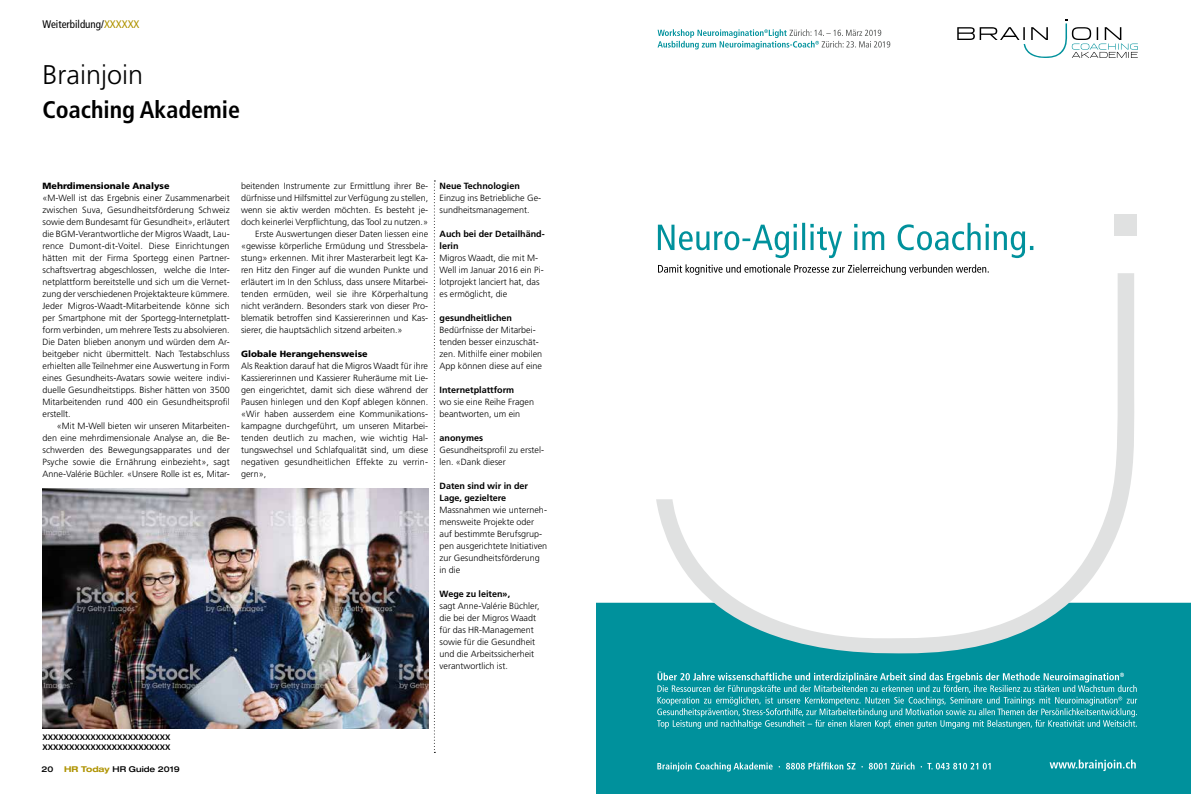
<style>
.page{position:relative;width:1191px;height:794px;background:#fff}
.page>*{position:absolute;margin:0;border:0;box-sizing:border-box;transform-origin:0 0}
.t1{font:300 27px "Frutiger";color:#000}
.t2{font:700 condensed 24px "Frutiger";color:#000}
.t3{font:condensed 11px "Frutiger";color:#000}
.t4{font:300 9px/12px "Frutiger";color:#000}
.t5{font:700 9px/12px "Frutiger";color:#000}
.t6{font:900 9px "Frutiger";color:#000}
.t7{font:700 8px/10px "Frutiger";color:#000}
.t8{font:500 expanded 8px "Helvetica Neue LT";color:#000}
.s1{color:#af9300}
.s2{font-weight:700;color:#af9300}
</style>
<div class="page">
<svg style="left:434px;top:180px;width:1px;height:573px"></svg>
<div style="left:597px;top:603px;width:594px;height:191px;background:#00919c"></div>
<svg style="left:657px;top:671px;width:480px;height:58px;background:#2ca3ac"></svg>
<svg style="left:657px;top:762px;width:333px;height:9px;background:#3eabb4"></svg>
<svg style="left:957px;top:19px;width:181px;height:39px"></svg>
<div style="left:1114px;top:215px;width:23px;height:21px;background:#e0e1e1"></div>
<svg style="left:656px;top:273px;width:481px;height:385px"></svg>
<svg style="left:1049px;top:759px;width:86px;height:12px"></svg>
<svg style="left:658px;top:223px;width:375px;height:35px"></svg>
<svg style="left:658px;top:264px;width:330px;height:11px"></svg>
<svg style="left:657px;top:29px;width:233px;height:20px"></svg>
<img style="left:43px;top:489px;width:385px;height:240px">
<p class="t3" style="left:43px;top:18px;width:98px">Weiterbildung/<span class="s1">XXXXXX</span></p>
<h1 class="t1" style="left:43px;top:59px;width:102px">Brainjoin</h1>
<h2 class="t2" style="left:43px;top:96px;width:199px">Coaching Akademie</h2>
<p class="t6" style="left:43px;top:180px;width:129px">Mehrdimensionale Analyse</p>
<p class="t4" style="left:43px;top:191px;width:189px;text-align:justify">«M-Well ist das Ergebnis einer Zusammenarbeit zwischen Suva, Gesundheitsförderung Schweiz sowie dem Bundesamt für Gesundheit», erläutert die BGM-Verantwortliche der Migros Waadt, Lau&shy;rence Dumont-dit-Voitel. Diese Einrichtungen hätten mit der Firma Sportegg einen Partner&shy;schaftsvertrag abgeschlossen, welche die Inter&shy;netplattform bereitstelle und sich um die Vernet&shy;zung der verschiedenen Projektakteure kümmere.<br>Jeder Migros-Waadt-Mitarbeitende könne sich per Smartphone mit der Sportegg-Internetplatt&shy;form verbinden, um mehrere Tests zu absolvieren.<br>Die Daten blieben anonym und würden dem Ar&shy;beitgeber nicht übermittelt. Nach Testabschluss erhielten alle Teilnehmer eine Auswertung in Form eines Gesundheits-Avatars sowie weitere indivi&shy;duelle Gesundheitstipps. Bisher hätten von 3500<br>Mitarbeitenden rund 400 ein Gesundheitsprofil erstellt.</p>
<p class="t4" style="left:43px;top:419px;width:189px;text-align:justify;text-indent:14px">«Mit M-Well bieten wir unseren Mitarbeiten&shy;den eine mehrdimensionale Analyse an, die Be&shy;schwerden des Bewegungsapparates und der Psyche sowie die Ernährung einbezieht», sagt Anne-Valérie Büchler. «Unsere Rolle ist es, Mitar-</p>
<p class="t4" style="left:241px;top:179px;width:189px">beitenden Instrumente zur Ermittlung ihrer Be-</p>
<p class="t4" style="left:241px;top:191px;width:189px">dürfnisse und Hilfsmittel zur Verfügung zu stellen,</p>
<p class="t4" style="left:241px;top:203px;width:189px">wenn sie aktiv werden möchten. Es besteht je-</p>
<p class="t4" style="left:241px;top:215px;width:189px">doch keinerlei Verpflichtung, das Tool zu nutzen.»</p>
<p class="t4" style="left:255px;top:227px;width:174px">Erste Auswertungen dieser Daten liessen eine</p>
<p class="t4" style="left:241px;top:239px;width:189px">«gewisse körperliche Ermüdung und Stressbela-</p>
<p class="t4" style="left:241px;top:251px;width:189px">stung» erkennen. Mit ihrer Masterarbeit legt Ka-</p>
<p class="t4" style="left:241px;top:263px;width:189px">ren Hitz den Finger auf die wunden Punkte und</p>
<p class="t4" style="left:241px;top:275px;width:189px">erläutert im In den Schluss, dass unsere Mitarbei-</p>
<p class="t4" style="left:241px;top:287px;width:189px">tenden ermüden, weil sie ihre Körperhaltung</p>
<p class="t4" style="left:241px;top:299px;width:189px">nicht verändern. Besonders stark von dieser Pro-</p>
<p class="t4" style="left:241px;top:311px;width:189px">blematik betroffen sind Kassiererinnen und Kas-</p>
<p class="t4" style="left:241px;top:323px;width:163px">sierer, die hauptsächlich sitzend arbeiten.»</p>
<p class="t6" style="left:241px;top:348px;width:128px">Globale Herangehensweise</p>
<p class="t4" style="left:241px;top:359px;width:189px;text-align:justify">Als Reaktion darauf hat die Migros Waadt für ihre Kassiererinnen und Kassierer Ruheräume mit Lie&shy;gen eingerichtet, damit sich diese während der Pausen hinlegen und den Kopf ablegen können. «Wir haben ausserdem eine Kommunikations&shy;kampagne durchgeführt, um unseren Mitarbei&shy;tenden deutlich zu machen, wie wichtig Hal&shy;tungswechsel und Schlafqualität sind, um diese negativen gesundheitlichen Effekte zu verrin&shy;gern»,</p>
<p class="t5" style="left:439px;top:179px;width:82px">Neue Technologien</p>
<p class="t4" style="left:439px;top:191px;width:103px">Einzug ins Betriebliche Ge&shy;sundheitsmanagement.</p>
<p class="t5" style="left:439px;top:227px;width:107px">Auch bei der Detailhänd&shy;lerin</p>
<p class="t4" style="left:439px;top:251px;width:106px">Migros Waadt, die mit M-<br>Well im Januar 2016 ein Pi&shy;lotprojekt lanciert hat, das es ermöglicht, die</p>
<p class="t5" style="left:439px;top:311px;width:74px">gesundheitlichen</p>
<p class="t4" style="left:439px;top:323px;width:104px">Bedürfnisse der Mitarbei&shy;tenden besser einzuschät&shy;zen. Mithilfe einer mobilen<br>App können diese auf eine</p>
<p class="t5" style="left:439px;top:383px;width:76px">Internetplattform</p>
<p class="t4" style="left:439px;top:395px;width:96px">wo sie eine Reihe Fragen beantworten, um ein</p>
<p class="t5" style="left:439px;top:431px;width:45px">anonymes</p>
<p class="t4" style="left:439px;top:443px;width:106px">Gesundheitsprofil zu erstel&shy;len. «Dank dieser</p>
<p class="t5" style="left:439px;top:479px;width:90px">Daten sind wir in der<br>Lage, gezieltere</p>
<p class="t4" style="left:439px;top:503px;width:109px">Massnahmen wie unterneh&shy;mensweite Projekte oder auf bestimmte Berufsgrup&shy;pen ausgerichtete Initiativen zur Gesundheitsförderung in die</p>
<p class="t5" style="left:439px;top:587px;width:72px">Wege zu leiten»,</p>
<p class="t4" style="left:439px;top:599px;width:101px">sagt Anne-Valérie Büchler, die bei der Migros Waadt für das HR-Management sowie für die Gesundheit und die Arbeitssicherheit verantwortlich ist.</p>
<p class="t7" style="left:43px;top:732px;width:130px">XXXXXXXXXXXXXXXXXXXXXXXX<br>XXXXXXXXXXXXXXXXXXXXXXXX</p>
<p class="t8" style="left:42px;top:764px;width:13px">20</p>
<p class="t8" style="left:64px;top:764px;width:117px"><span class="s2">HR Today</span> HR Guide 2019</p>
</div>
